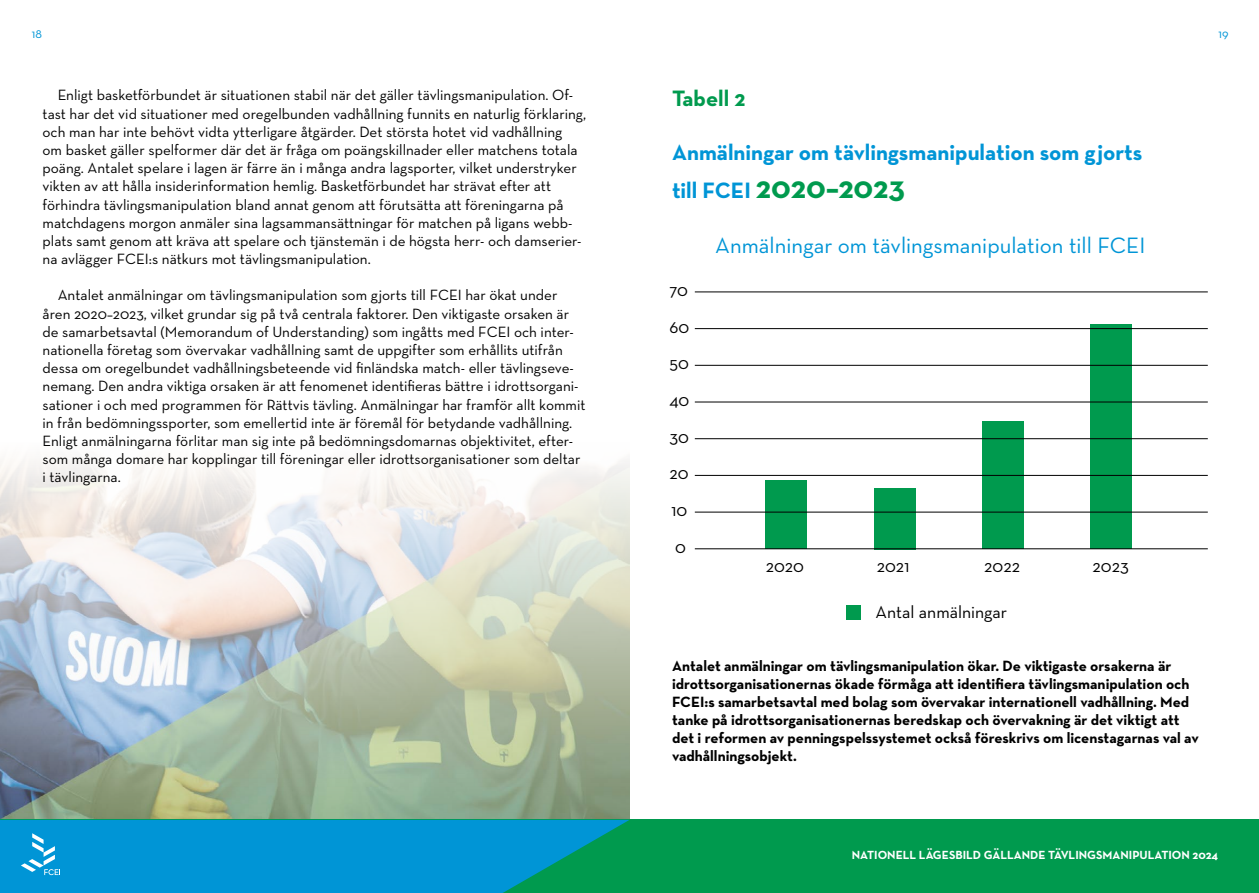
<style>
.page{position:relative;width:1259px;height:893px;background:#fff}
.page>*{position:absolute;margin:0;border:0;box-sizing:border-box;transform-origin:0 0}
.Väliotsikko{font:700 31.65px "Neutra Text";color:#009a4e}
.Väliotsikko-2{font:700 22.65px "Neutra Text";color:#0095d6}
.Väliotsikko-3{font:22.65px "Neutra Text";color:#0095d6}
.Väliotsikko-4{font:700 22.65px "Neutra Text";color:#009a4e}
.Leipis{font:17.7px "Neutra Text";color:#000}
.Leipis-2{font:15.15px/18.1px "Neutra Text";color:#000}
.Leipis-3{font:700 15.15px/18.1px "Neutra Text";color:#000}
.t1{font:12.6px "Neutra Text";color:#0095d6}
.t2{font:700 12px "Neutra Text";color:#fff}
.s1{font-size:22.65px;color:#0095d6}
</style>
<div class="page">
<img style="left:0;top:459px;width:629px;height:361px">
<div style="left:765px;top:480px;width:42px;height:69px;background:#009a4e"></div>
<div style="left:874px;top:488px;width:41px;height:61px;background:#009a4e"></div>
<div style="left:982px;top:421px;width:41px;height:128px;background:#009a4e"></div>
<div style="left:1090px;top:325px;width:42px;height:224px;background:#009a4e"></div>
<hr style="left:695px;top:292px;width:512px;height:1px;background:#000">
<hr style="left:695px;top:438px;width:512px;height:1px;background:#000">
<hr style="left:695px;top:365px;width:512px;height:1px;background:#000">
<hr style="left:695px;top:512px;width:512px;height:1px;background:#000">
<hr style="left:695px;top:328px;width:512px;height:1px;background:#000">
<hr style="left:695px;top:475px;width:512px;height:1px;background:#000">
<hr style="left:695px;top:402px;width:512px;height:1px;background:#000">
<hr style="left:695px;top:548px;width:512px;height:1px;background:#000">
<div style="left:846px;top:605px;width:14px;height:14px;background:#009a4e"></div>
<div style="left:0;top:820px;width:1259px;height:73px;background:#009a4e"></div>
<svg style="left:0;top:820px;width:629px;height:73px;fill:#0095d6"></svg>
<svg style="left:21px;top:833px;width:39px;height:42px"></svg>
<p class="t1" style="left:32px;top:26px;width:12px">18</p>
<p class="t1" style="left:1218px;top:26px;width:12px">19</p>
<p class="Leipis-2" style="left:43px;top:86px;width:545px;text-indent:15px">Enligt basketförbundet är situationen stabil när det gäller tävlingsmanipulation. Of&shy;tast har det vid situationer med oregelbunden vadhållning funnits en naturlig förklaring, och man har inte behövt vidta ytterligare åtgärder. Det största hotet vid vadhållning<br>om basket gäller spelformer där det är fråga om poängskillnader eller matchens totala poäng. Antalet spelare i lagen är färre än i många andra lagsporter, vilket understryker vikten av att hålla insiderinformation hemlig. Basketförbundet har strävat efter att förhindra tävlingsmanipulation bland annat genom att förutsätta att föreningarna på matchdagens morgon anmäler sina lagsammansättningar för matchen på ligans webb&shy;plats samt genom att kräva att spelare och tjänstemän i de högsta herr- och damserier&shy;na avlägger FCEI:s nätkurs mot tävlingsmanipulation.</p>
<p class="Leipis-2" style="left:43px;top:286px;width:544px;text-indent:15px">Antalet anmälningar om tävlingsmanipulation som gjorts till FCEI har ökat under åren 2020–2023, vilket grundar sig på två centrala faktorer. Den viktigaste orsaken är de samarbetsavtal (Memorandum of Understanding) som ingåtts med FCEI och inter&shy;nationella företag som övervakar vadhållning samt de uppgifter som erhållits utifrån dessa om oregelbundet vadhållningsbeteende vid finländska match- eller tävlingseve&shy;nemang. Den andra viktiga orsaken är att fenomenet identifieras bättre i idrottsorgani&shy;sationer i och med programmen för Rättvis tävling. Anmälningar har framför allt kommit in från bedömningssporter, som emellertid inte är föremål för betydande vadhållning.<br>Enligt anmälningarna förlitar man sig inte på bedömningsdomarnas objektivitet, efter&shy;som många domare har kopplingar till föreningar eller idrottsorganisationer som deltar i tävlingarna.</p>
<p class="Väliotsikko-4" style="left:672px;top:84px;width:75px">Tabell 2</p>
<p class="Väliotsikko-2" style="left:672px;top:138px;width:472px">Anmälningar om tävlingsmanipulation som gjorts</p>
<p class="Väliotsikko" style="left:672px;top:167px;width:234px"><span class="s1">till FCEI</span> 2020–2023</p>
<p class="Väliotsikko-3" style="left:715px;top:231px;width:432px">Anmälningar om tävlingsmanipulation till FCEI</p>
<p class="Leipis" style="left:669px;top:279px;width:20px">70</p>
<p class="Leipis" style="left:669px;top:316px;width:21px">60</p>
<p class="Leipis" style="left:669px;top:352px;width:21px">50</p>
<p class="Leipis" style="left:669px;top:389px;width:21px">40</p>
<p class="Leipis" style="left:669px;top:426px;width:21px">30</p>
<p class="Leipis" style="left:669px;top:463px;width:21px">20</p>
<p class="Leipis" style="left:671px;top:499px;width:17px">10</p>
<p class="Leipis" style="left:675px;top:536px;width:12px">0</p>
<p class="Leipis" style="left:765px;top:555px;width:40px">2020</p>
<p class="Leipis" style="left:877px;top:555px;width:34px">2021</p>
<p class="Leipis" style="left:984px;top:555px;width:37px">2022</p>
<p class="Leipis" style="left:1092px;top:555px;width:38px">2023</p>
<p class="Leipis" style="left:875px;top:601px;width:133px">Antal anmälningar</p>
<p class="Leipis-3" style="left:672px;top:656px;width:528px">Antalet anmälningar om tävlingsmanipulation ökar. De viktigaste orsakerna är idrottsorganisationernas ökade förmåga att identifiera tävlingsmanipulation och FCEI:s samarbetsavtal med bolag som övervakar internationell vadhållning. Med tanke på idrottsorganisationernas beredskap och övervakning är det viktigt att det i reformen av penningspelssystemet också föreskrivs om licenstagarnas val av vadhållningsobjekt.</p>
<p class="t2" style="left:852px;top:847px;width:368px">NATIONELL LÄGESBILD GÄLLANDE TÄVLINGSMANIPULATION 2024</p>
</div>
